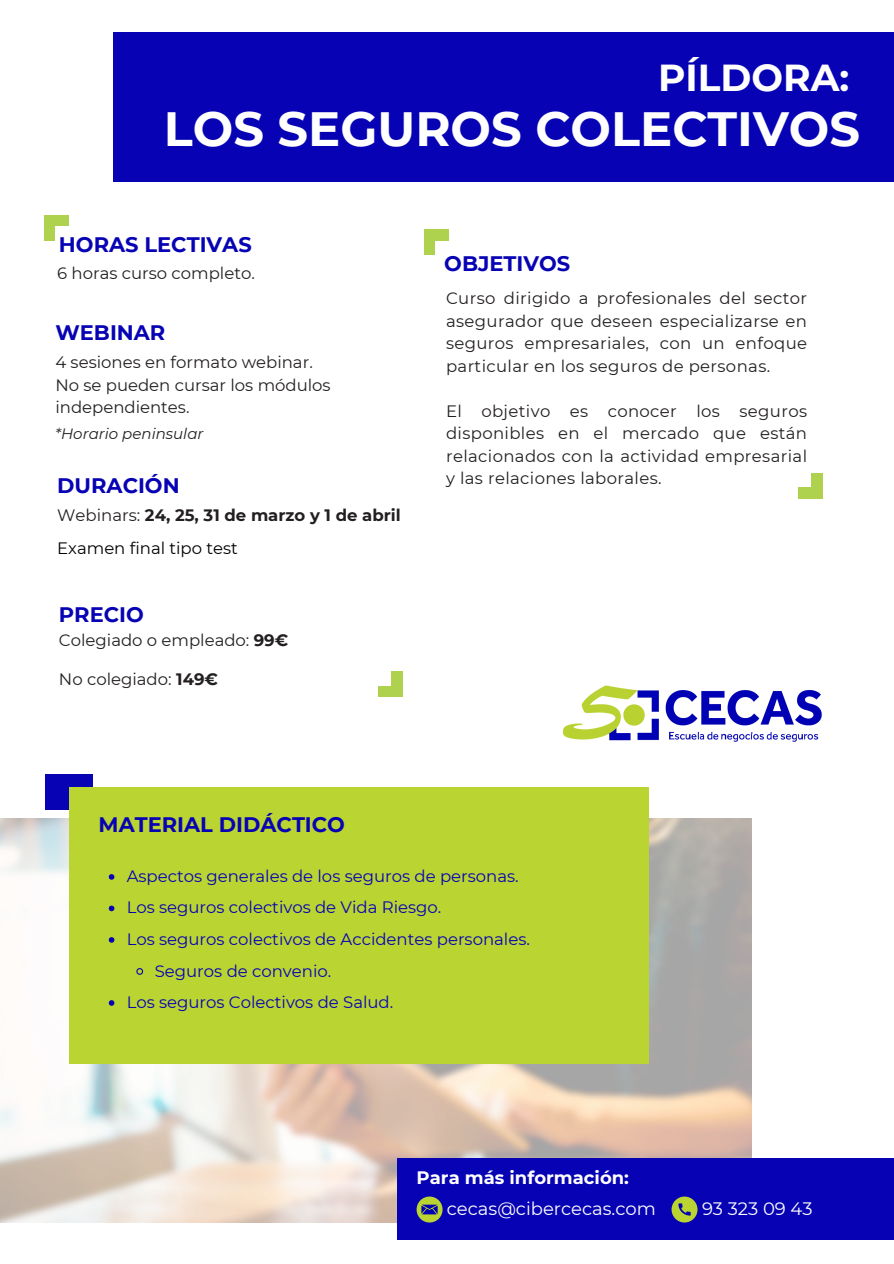
<style>
.page{position:relative;width:894px;height:1264px;background:#fff}
.page>*{position:absolute;margin:0;border:0;box-sizing:border-box;transform-origin:0 0}
.t1{font:700 48px "Montserrat";color:#fff}
.t2{font:700 37.5px "Montserrat";color:#fff}
.t3{font:700 21px "Montserrat";color:#0703b4}
.t4{font:18px "Montserrat";color:#fff}
.t5{font:700 18px "Montserrat";color:#fff}
.t6{font:16.5px/22.5px "Montserrat";color:#231f20;text-align:justify}
.t7{font:16.5px "Montserrat";color:#0703b4}
.t8{font:700 16.5px "Montserrat";color:#231f20}
.t9{font:16.5px "Montserrat";color:#000}
.t10{font:italic 15px "Montserrat";color:#231f20}
.s1{font-weight:400}
.s2{font-weight:700}
</style>
<div class="page">
<div style="left:44px;top:215px;width:24px;height:25px;background:#afd24e"></div>
<div style="left:56px;top:227px;width:17px;height:17px;background:#fff"></div>
<div style="left:378px;top:671px;width:24px;height:25px;background:#afd24e"></div>
<div style="left:373px;top:668px;width:18px;height:17px;background:#fff"></div>
<div style="left:113px;top:32px;width:780px;height:150px;background:#0703b4"></div>
<div style="left:424px;top:229px;width:24px;height:25px;background:#afd24e"></div>
<div style="left:435px;top:241px;width:18px;height:17px;background:#fff"></div>
<div style="left:798px;top:473px;width:24px;height:25px;background:#afd24e"></div>
<div style="left:792px;top:469px;width:18px;height:17px;background:#fff"></div>
<img style="left:0;top:818px;width:751px;height:404px">
<div style="left:46px;top:774px;width:47px;height:35px;background:#0703b4"></div>
<div style="left:69px;top:787px;width:580px;height:276px;background:#bad432"></div>
<img style="left:562px;top:685px;width:260px;height:57px">
<svg style="left:109px;top:874px;width:5px;height:5px"></svg>
<svg style="left:109px;top:905px;width:5px;height:6px"></svg>
<svg style="left:109px;top:937px;width:5px;height:5px"></svg>
<svg style="left:136px;top:968px;width:8px;height:7px"></svg>
<svg style="left:109px;top:1000px;width:5px;height:5px"></svg>
<div style="left:397px;top:1158px;width:496px;height:81px;background:#0703b4"></div>
<svg style="left:416px;top:1196px;width:26px;height:26px"></svg>
<svg style="left:671px;top:1196px;width:26px;height:26px"></svg>
<h4 class="t2" style="left:658px;top:55px;width:193px">PÍLDORA:</h4>
<h3 class="t1" style="left:164px;top:100px;width:697px">LOS SEGUROS COLECTIVOS</h3>
<h5 class="t3" style="left:59px;top:231px;width:194px">HORAS LECTIVAS</h5>
<h5 class="t6" style="left:57px;top:262px;width:199px">6 horas curso completo.</h5>
<h5 class="t3" style="left:55px;top:320px;width:111px">WEBINAR</h5>
<h3 class="t6" style="left:55px;top:351px;width:277px;text-align:left">4 sesiones en formato webinar.<br>No se pueden cursar los módulos independientes.</h3>
<p class="t10" style="left:55px;top:424px;width:150px">*Horario peninsular</p>
<h3 class="t3" style="left:57px;top:472px;width:124px">DURACIÓN</h3>
<h5 class="t8" style="left:57px;top:505px;width:345px"><span class="s1">Webinars:</span> 24, 25, 31 de marzo y 1 de abril</h5>
<p class="t9" style="left:57px;top:538px;width:182px">Examen final tipo test</p>
<p class="t3" style="left:59px;top:601px;width:86px">PRECIO</p>
<h3 class="t6" style="left:59px;top:629px;width:231px">Colegiado o empleado: <span class="s2">99€</span></h3>
<p class="t6" style="left:59px;top:667px;width:161px">No colegiado: <span class="s2">149€</span></p>
<h5 class="t3" style="left:444px;top:250px;width:127px">OBJETIVOS</h5>
<h2 class="t6" style="left:446px;top:287px;width:362px">Curso dirigido a profesionales del sector asegurador que deseen especializarse en seguros empresariales, con un enfoque particular en los seguros de personas.</h2>
<h1 class="t6" style="left:446px;top:400px;width:362px">El objetivo es conocer los seguros disponibles en el mercado que están relacionados con la actividad empresarial y las relaciones laborales.</h1>
<h5 class="t3" style="left:99px;top:811px;width:248px">MATERIAL DIDÁCTICO</h5>
<p class="t7" style="left:127px;top:866px;width:393px">Aspectos generales de los seguros de personas.</p>
<h3 class="t7" style="left:127px;top:897px;width:316px">Los seguros colectivos de Vida Riesgo.</h3>
<h5 class="t7" style="left:127px;top:929px;width:404px">Los seguros colectivos de Accidentes personales.</h5>
<h5 class="t7" style="left:155px;top:960px;width:178px">Seguros de convenio.</h5>
<h3 class="t7" style="left:127px;top:992px;width:268px">Los seguros Colectivos de Salud.</h3>
<p class="t5" style="left:416px;top:1166px;width:214px">Para más información:</p>
<p class="t4" style="left:446px;top:1197px;width:210px">cecas@cibercecas.com</p>
<p class="t4" style="left:701px;top:1197px;width:112px">93 323 09 43</p>
</div>
